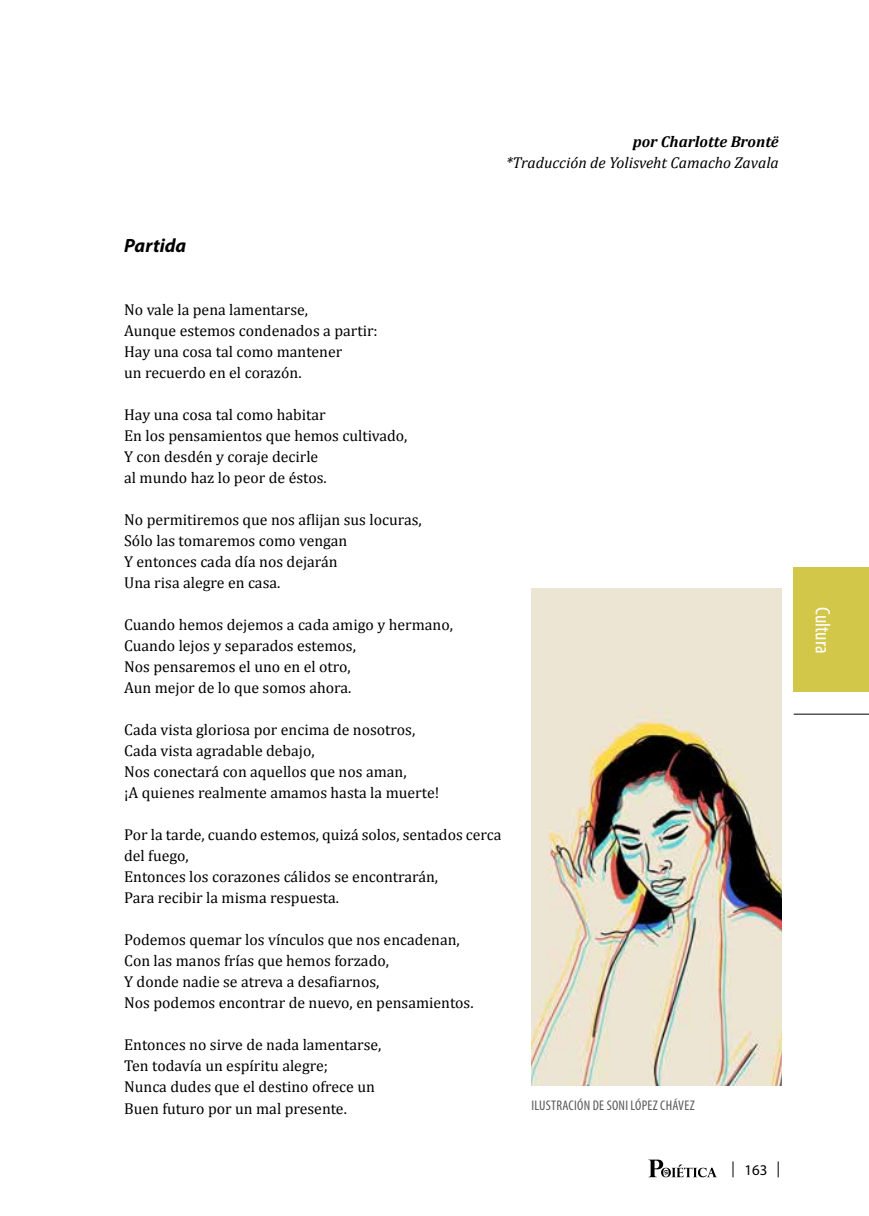
<style>
.page{position:relative;width:869px;height:1216px;background:#fff}
.page>*{position:absolute;margin:0;border:0;box-sizing:border-box;transform-origin:0 0}
.t1{font:condensed 21px "Myriad Pro";color:#fff}
.t2{font:italic 700 19.25px "Myriad Pro";color:#000}
.t3{font:15.75px/21px "Cambria";color:#000}
.t4{font:italic 15.75px "Cambria";color:#000}
.t5{font:italic 700 15.75px "Cambria";color:#000}
.t6{font:14.88px "Myriad Pro";color:#000}
.t7{font:condensed 14px "Myriad Pro";letter-spacing:.02em;color:#58595b}
</style>
<div class="page">
<svg style="left:732px;top:1161px;width:1px;height:16px"></svg>
<svg style="left:777px;top:1161px;width:1px;height:16px"></svg>
<svg style="left:648px;top:1159px;width:68px;height:18px"></svg>
<img style="left:531px;top:588px;width:249px;height:496px">
<div style="left:793px;top:567px;width:75px;height:125px;background:#d3c749"></div>
<hr style="left:793px;top:713px;width:75px;height:1px;background:#000">
<p class="t2" style="left:124px;top:233px;width:64px">Partida</p>
<p class="t5" style="left:632px;top:131px;width:147px">por Charlotte Brontë</p>
<p class="t4" style="left:505px;top:152px;width:274px">*Traducción de Yolisveht Camacho Zavala</p>
<p class="t3" style="left:124px;top:299px;width:255px">No vale la pena lamentarse,<br>Aunque estemos condenados a partir:<br>Hay una cosa tal como mantener<br>un recuerdo en el corazón.</p>
<p class="t3" style="left:124px;top:404px;width:285px">Hay una cosa tal como habitar<br>En los pensamientos que hemos cultivado,<br>Y con desdén y coraje decirle<br>al mundo haz lo peor de éstos.</p>
<p class="t3" style="left:124px;top:509px;width:299px">No permitiremos que nos aflijan sus locuras,<br>Sólo las tomaremos como vengan<br>Y entonces cada día nos dejarán<br>Una risa alegre en casa.</p>
<p class="t3" style="left:124px;top:614px;width:330px">Cuando hemos dejemos a cada amigo y hermano, Cuando lejos y separados estemos,<br>Nos pensaremos el uno en el otro,<br>Aun mejor de lo que somos ahora.</p>
<p class="t3" style="left:124px;top:719px;width:316px">Cada vista gloriosa por encima de nosotros, Cada vista agradable debajo,<br>Nos conectará con aquellos que nos aman,<br>¡A quienes realmente amamos hasta la muerte!</p>
<p class="t3" style="left:124px;top:824px;width:378px">Por la tarde, cuando estemos, quizá solos, sentados cerca del fuego,<br>Entonces los corazones cálidos se encontrarán,<br>Para recibir la misma respuesta.</p>
<p class="t3" style="left:124px;top:929px;width:351px">Podemos quemar los vínculos que nos encadenan, Con las manos frías que hemos forzado,<br>Y donde nadie se atreva a desafiarnos,<br>Nos podemos encontrar de nuevo, en pensamientos.</p>
<p class="t3" style="left:124px;top:1034px;width:259px">Entonces no sirve de nada lamentarse, Ten todavía un espíritu alegre;<br>Nunca dudes que el destino ofrece un Buen futuro por un mal presente.</p>
<p class="t7" style="left:531px;top:1096px;width:165px">ILUSTRACIÓN DE SONI LÓPEZ CHÁVEZ</p>
<p class="t6" style="left:744px;top:1160px;width:24px">163</p>
<h1 class="t1" style="left:835px;top:607px;width:48px;rotate:90deg">Cultura</h1>
</div>
